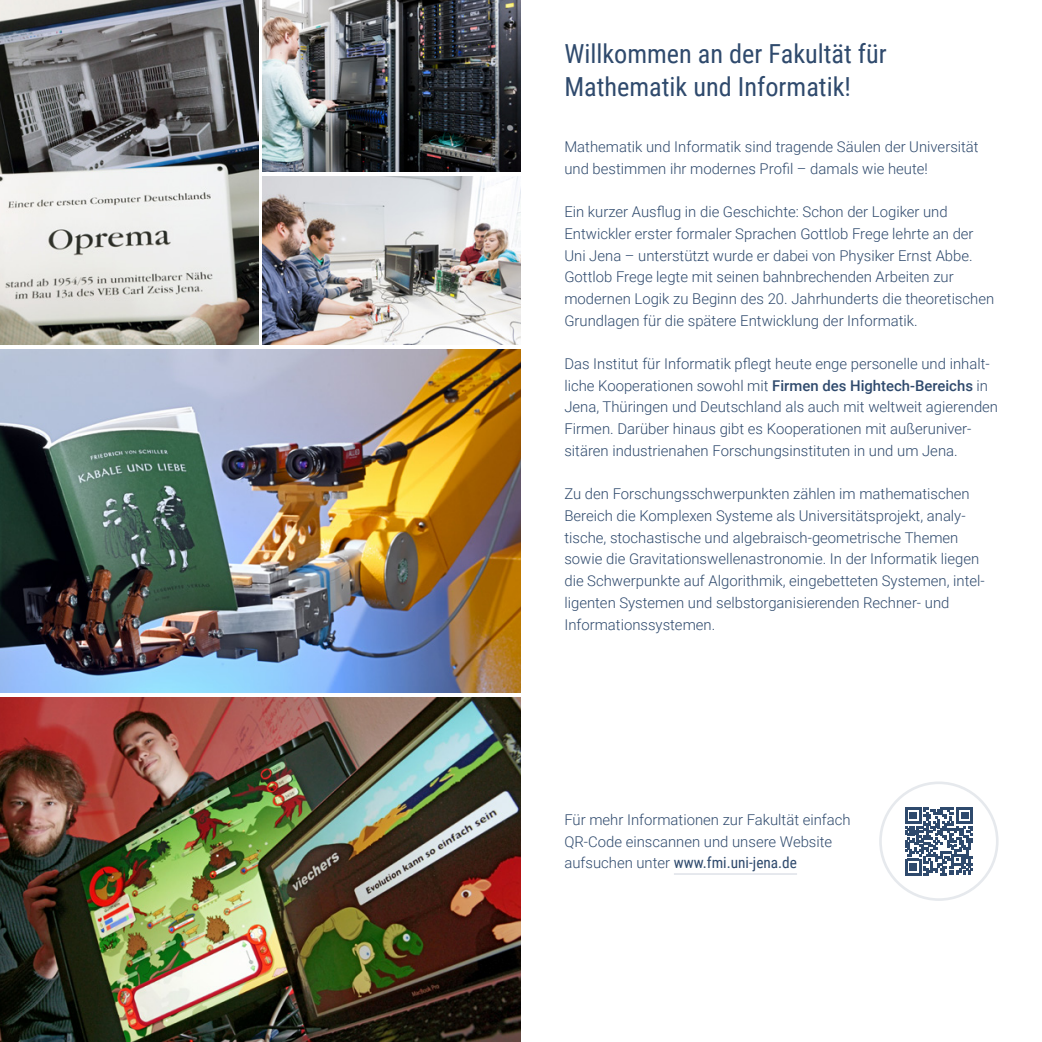
<style>
.page{position:relative;width:1042px;height:1042px;background:#fff}
.page>*{position:absolute;margin:0;border:0;box-sizing:border-box;transform-origin:0 0}
.t1{font:26.25px/32.6px "Roboto Condensed";color:#2f4a6d}
.t2{font:15.4px "Roboto Condensed";color:#2f4a6d}
.t3{font:300 14.88px/21.7px "Roboto";color:#2f4a6d}
.s1{font-weight:500}
.s2{font-family:"Roboto";font-weight:300;font-size:14.88px}
</style>
<div class="page">
<hr style="left:674px;top:873px;width:123px;height:1px;background:#dadee5">
<div style="left:879px;top:781px;width:119px;height:120px;border:3px solid #e6e9ed;border-radius:50%"></div>
<svg style="left:905px;top:807px;width:68px;height:68px"></svg>
<img style="left:0;top:697px;width:521px;height:345px">
<img style="left:0;top:0;width:258px;height:345px">
<img style="left:0;top:350px;width:521px;height:342px">
<img style="left:263px;top:0;width:258px;height:171px">
<img style="left:263px;top:176px;width:258px;height:169px">
<h1 class="t1" style="left:564px;top:37px;width:324px">Willkommen an der Fakultät für<br>Mathematik und Informatik!</h1>
<p class="t3" style="left:564px;top:135px;width:416px">Mathematik und Informatik sind tragende Säulen der Universität und bestimmen ihr modernes Profil – damals wie heute!</p>
<p class="t3" style="left:564px;top:200px;width:431px">Ein kurzer Ausflug in die Geschichte: Schon der Logiker und Entwickler erster formaler Sprachen Gottlob Frege lehrte an der Uni Jena – unterstützt wurde er dabei von Physiker Ernst Abbe.<br>Gottlob Frege legte mit seinen bahnbrechenden Arbeiten zur modernen Logik zu Beginn des 20. Jahrhunderts die theoretischen Grundlagen für die spätere Entwicklung der Informatik.</p>
<p class="t3" style="left:564px;top:352px;width:435px">Das Institut für Informatik pflegt heute enge personelle und inhalt&shy;liche Kooperationen sowohl mit <span class="s1">Firmen des Hightech-Bereichs</span> in Jena, Thüringen und Deutschland als auch mit weltweit agierenden Firmen. Darüber hinaus gibt es Kooperationen mit außeruniver&shy;sitären industrienahen Forschungsinstituten in und um Jena.</p>
<p class="t3" style="left:564px;top:482px;width:422px">Zu den Forschungsschwerpunkten zählen im mathematischen Bereich die Komplexen Systeme als Universitätsprojekt, analy&shy;tische, stochastische und algebraisch-geometrische Themen sowie die Gravitationswellenastronomie. In der Informatik liegen die Schwerpunkte auf Algorithmik, eingebetteten Systemen, intel&shy;ligenten Systemen und selbstorganisierenden Rechner- und Informationssystemen.</p>
<p class="t3" style="left:564px;top:808px;width:288px">Für mehr Informationen zur Fakultät einfach<br>QR-Code einscannen und unsere Website</p>
<p class="t2" style="left:564px;top:852px;width:234px"><span class="s2">aufsuchen unter</span> www.fmi.uni-jena.de</p>
</div>
